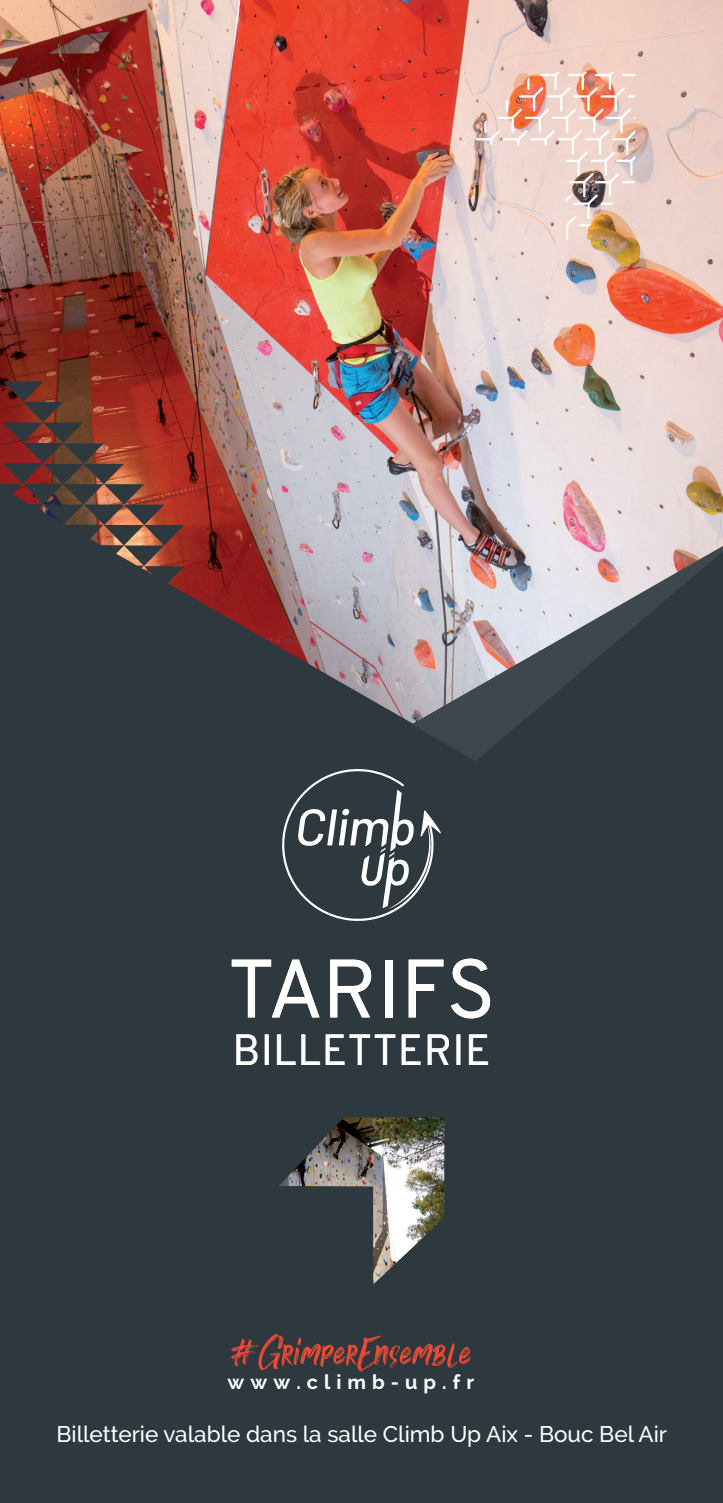
<style>
.page{position:relative;width:723px;height:1503px;background:#fff}
.page>*{position:absolute;margin:0;border:0;box-sizing:border-box;transform-origin:0 0}
.t1{font:82.5px "Overpass";letter-spacing:-.01em;color:#fff}
.t2{font:700 60px "Soak Up The Sun Script";color:#ef4b34}
.t3{font:42.5px "Overpass";letter-spacing:.01em;color:#fff}
.t4{font:500 22.5px "Raleway";color:#fff}
.t5{font:700 20px "Raleway";letter-spacing:.3em;color:#fff}
</style>
<div class="page">
<div style="left:0;top:0;width:723px;height:1502px;background:#2d393f"></div>
<img style="left:0;top:0;width:723px;height:723px">
<img style="left:462px;top:72px;width:173px;height:173px">
<img style="left:279px;top:1117px;width:165px;height:167px">
<svg style="left:412px;top:533px;width:311px;height:228px"></svg>
<svg style="left:0;top:381px;width:185px;height:301px"></svg>
<svg style="left:282px;top:769px;width:159px;height:152px"></svg>
<h1 class="t1" style="left:227px;top:929px;width:270px">TARIFS</h1>
<h3 class="t3" style="left:232px;top:1019px;width:260px">BILLETTERIE</h3>
<h2 class="t2" style="left:231px;top:1323px;width:242px">#GrimperEnsemble</h2>
<p class="t5" style="left:228px;top:1369px;width:248px">www.climb-up.fr</p>
<p class="t4" style="left:56px;top:1421px;width:612px">Billetterie valable dans la salle Climb Up Aix - Bouc Bel Air</p>
</div>
